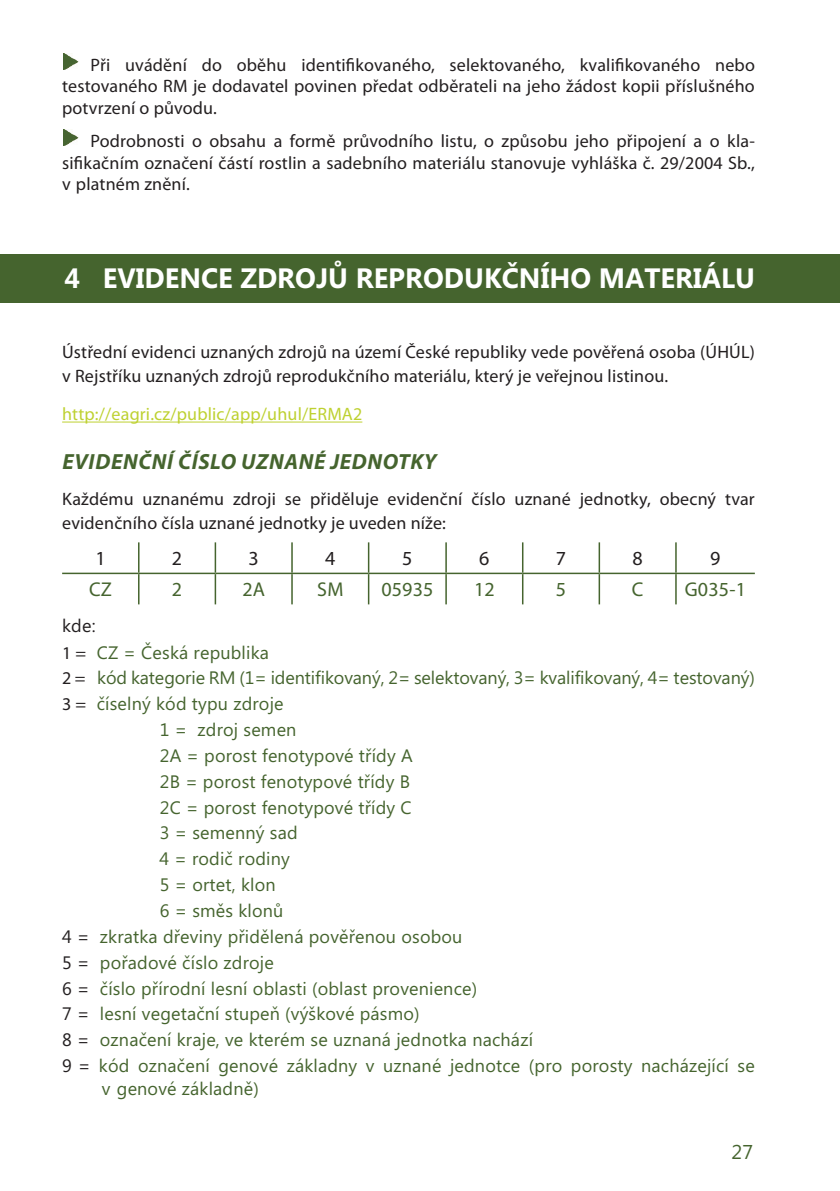
<style>
.page{position:relative;width:840px;height:1191px;background:#fff}
.page>*{position:absolute;margin:0;border:0;box-sizing:border-box;transform-origin:0 0}
.t1{font:700 28px "Microsoft Phags Pa";color:#fff}
.t2{font:italic 700 22px "Myriad Pro";letter-spacing:.03em;color:#45642e}
.t3{font:20px "Myriad Pro";letter-spacing:.01em;color:#45642e}
.t4{font:20px "Myriad Pro";color:#231f20}
.t5{font:20px "Microsoft Phags Pa";color:#45642e}
.t6{font:18px/21.6px "Myriad Pro";letter-spacing:.01em;color:#231f20;text-align:justify}
.t7{font:18px "Microsoft Phags Pa";letter-spacing:.01em;color:#45642e}
.t8{font:18px "Myriad Pro";letter-spacing:.01em;color:#bed131}
.t9{font:18px "Microsoft Phags Pa";color:#231f20}
.s1{font-family:"Myriad Pro";color:#231f20}
.s2{color:#231f20}
</style>
<div class="page">
<img style="left:64px;top:54px;width:14px;height:15px">
<img style="left:63px;top:130px;width:15px;height:15px">
<div style="left:0;top:254px;width:839px;height:48px;background:#45642e"></div>
<hr style="left:62px;top:421px;width:300px;height:1px;background:#bed131">
<hr style="left:138px;top:542px;width:1px;height:30px;background:#45642e">
<hr style="left:214px;top:542px;width:2px;height:30px;background:#45642e">
<hr style="left:291px;top:542px;width:1px;height:30px;background:#45642e">
<hr style="left:367px;top:542px;width:2px;height:30px;background:#45642e">
<hr style="left:445px;top:542px;width:1px;height:30px;background:#45642e">
<hr style="left:521px;top:542px;width:2px;height:30px;background:#45642e">
<hr style="left:598px;top:542px;width:1px;height:30px;background:#45642e">
<hr style="left:674px;top:542px;width:2px;height:30px;background:#45642e">
<hr style="left:62px;top:572px;width:77px;height:2px;background:#45642e">
<hr style="left:139px;top:572px;width:76px;height:2px;background:#45642e">
<hr style="left:138px;top:574px;width:1px;height:30px;background:#45642e">
<hr style="left:215px;top:572px;width:77px;height:2px;background:#45642e">
<hr style="left:214px;top:574px;width:2px;height:30px;background:#45642e">
<hr style="left:292px;top:572px;width:76px;height:2px;background:#45642e">
<hr style="left:291px;top:574px;width:1px;height:30px;background:#45642e">
<hr style="left:368px;top:572px;width:78px;height:2px;background:#45642e">
<hr style="left:367px;top:574px;width:2px;height:30px;background:#45642e">
<hr style="left:446px;top:572px;width:76px;height:2px;background:#45642e">
<hr style="left:445px;top:574px;width:1px;height:30px;background:#45642e">
<hr style="left:522px;top:572px;width:77px;height:2px;background:#45642e">
<hr style="left:521px;top:574px;width:2px;height:30px;background:#45642e">
<hr style="left:599px;top:572px;width:76px;height:2px;background:#45642e">
<hr style="left:598px;top:574px;width:1px;height:30px;background:#45642e">
<hr style="left:675px;top:572px;width:79px;height:2px;background:#45642e">
<hr style="left:674px;top:574px;width:2px;height:30px;background:#45642e">
<p class="t6" style="left:62px;top:54px;width:693px;text-indent:28px">Při uvádění do oběhu identifikovaného, selektovaného, kvalifikovaného nebo testovaného RM je dodavatel povinen předat odběrateli na jeho žádost kopii příslušného potvrzení o původu.</p>
<p class="t6" style="left:62px;top:130px;width:693px;text-indent:28px">Podrobnosti o obsahu a formě průvodního listu, o způsobu jeho připojení a o kla&shy;sifikačním označení částí rostlin a sadebního materiálu stanovuje vyhláška č. 29/2004 Sb., v platném znění.</p>
<h1 class="t1" style="left:64px;top:258px;width:310px">4 Evidence zdrojů REPRODUKČNÍHO</h1>
<h1 class="t1" style="left:598px;top:258px;width:18px">MATERIÁLU</h1>
<p class="t6" style="left:62px;top:340px;width:693px;line-height:24px">Ústřední evidenci uznaných zdrojů na území České republiky vede pověřená osoba (ÚHÚL) v Rejstříku uznaných zdrojů reprodukčního materiálu, který je veřejnou listinou.</p>
<p class="t8" style="left:62px;top:403px;width:301px">http://eagri.cz/public/app/uhul/ERMA2</p>
<p class="t2" style="left:62px;top:447px;width:376px">EVIDENČNÍ ČÍSLO UZNANÉ JEDNOTKY</p>
<p class="t6" style="left:62px;top:486px;width:693px;line-height:24px">Každému uznanému zdroji se přiděluje evidenční číslo uznané jednotky, obecný tvar evidenčního čísla uznané jednotky je uveden níže:</p>
<p class="t4" style="left:95px;top:546px;width:12px">1</p>
<p class="t4" style="left:172px;top:546px;width:12px">2</p>
<p class="t4" style="left:248px;top:546px;width:12px">3</p>
<p class="t4" style="left:325px;top:546px;width:12px">4</p>
<p class="t4" style="left:402px;top:546px;width:12px">5</p>
<p class="t4" style="left:479px;top:546px;width:12px">6</p>
<p class="t4" style="left:555px;top:546px;width:12px">7</p>
<p class="t4" style="left:632px;top:546px;width:12px">8</p>
<p class="t4" style="left:710px;top:546px;width:12px">9</p>
<p class="t3" style="left:89px;top:577px;width:24px">CZ</p>
<p class="t3" style="left:172px;top:577px;width:12px">2</p>
<p class="t3" style="left:242px;top:577px;width:24px">2A</p>
<p class="t3" style="left:317px;top:577px;width:28px">SM</p>
<p class="t3" style="left:381px;top:577px;width:54px">05935</p>
<p class="t3" style="left:474px;top:577px;width:22px">12</p>
<p class="t3" style="left:555px;top:577px;width:12px">5</p>
<p class="t3" style="left:631px;top:577px;width:13px">C</p>
<p class="t3" style="left:684px;top:577px;width:63px">G035-1</p>
<p class="t9" style="left:62px;top:613px;width:35px">kde:</p>
<p class="t7" style="left:62px;top:640px;width:208px"><span class="s1">1 =</span> cz = Česká republika</p>
<p class="t7" style="left:62px;top:665px;width:693px"><span class="s1">2 =</span> kód kategorie RM (1= identifikovaný, 2= selektovaný, 3= kvalifikovaný, 4= testovaný)</p>
<p class="t7" style="left:62px;top:691px;width:223px"><span class="s1">3 =</span> číselný kód typu zdroje</p>
<p class="t7" style="left:160px;top:717px;width:138px">1 = zdroj semen</p>
<p class="t7" style="left:160px;top:743px;width:254px">2A = porost fenotypové třídy A</p>
<p class="t7" style="left:160px;top:769px;width:252px">2B = porost fenotypové třídy B</p>
<p class="t7" style="left:160px;top:795px;width:253px">2C = porost fenotypové třídy C</p>
<p class="t7" style="left:160px;top:820px;width:139px">3 = semenný sad</p>
<p class="t7" style="left:159px;top:846px;width:132px">4 = rodič rodiny</p>
<p class="t7" style="left:160px;top:872px;width:117px">5 = ortet, klon</p>
<p class="t7" style="left:160px;top:898px;width:125px">6 = směs klonů</p>
<p class="t7" style="left:62px;top:924px;width:401px"><span class="s2">4 =</span> zkratka dřeviny přidělená pověřenou osobou</p>
<p class="t7" style="left:62px;top:950px;width:213px"><span class="s2">5 =</span> pořadové číslo zdroje</p>
<p class="t7" style="left:62px;top:975px;width:416px"><span class="s2">6 =</span> číslo přírodní lesní oblasti (oblast provenience)</p>
<p class="t7" style="left:62px;top:1001px;width:359px"><span class="s2">7 =</span> lesní vegetační stupeň (výškové pásmo)</p>
<p class="t7" style="left:62px;top:1027px;width:472px"><span class="s2">8 =</span> označení kraje, ve kterém se uznaná jednotka nachází</p>
<p class="t7" style="left:62px;top:1053px;width:693px"><span class="s2">9 =</span> kód označení genové základny v uznané jednotce (pro porosty nacházející se</p>
<p class="t7" style="left:102px;top:1076px;width:158px">v genové základně)</p>
<p class="t5" style="left:731px;top:1138px;width:23px">27</p>
</div>
